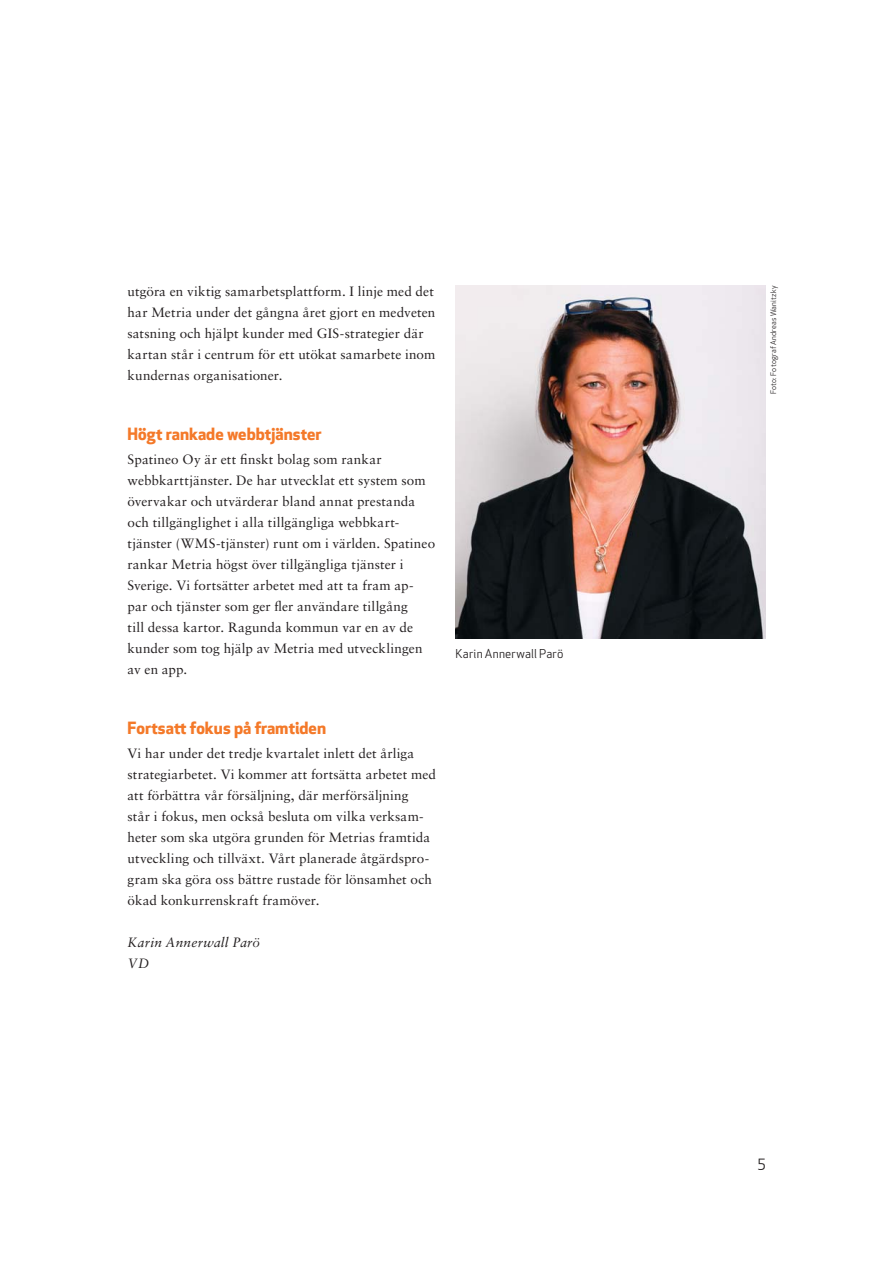
<style>
.page{position:relative;width:893px;height:1263px;background:#fff}
.page>*{position:absolute;margin:0;border:0;box-sizing:border-box;transform-origin:0 0}
.t1{font:700 16.5px "Apex New";color:#f47929}
.t2{font:15px "Apex New";color:#231f20}
.t3{font:13.5px/21px "Sabon";letter-spacing:.01em;color:#231f20}
.t4{font:italic 13.5px/21px "Sabon";letter-spacing:.02em;color:#231f20}
.t5{font:12px "Apex New";letter-spacing:.02em;color:#231f20}
.t6{font:7.5px "Apex New";letter-spacing:.03em;color:#231f20}
</style>
<div class="page">
<img style="left:455px;top:285px;width:310px;height:353px">
<p class="t3" style="left:128px;top:281px;width:309px">utgöra en viktig samarbetsplattform. I linje med det har Metria under det gångna året gjort en medveten satsning och hjälpt kunder med GIS-strategier där kartan står i centrum för ett utökat samarbete inom kundernas organisationer.</p>
<p class="t1" style="left:128px;top:426px;width:196px">Högt rankade webbtjänster</p>
<p class="t3" style="left:128px;top:449px;width:309px">Spatineo Oy är ett finskt bolag som rankar webbkarttjänster. De har utvecklat ett system som övervakar och utvärderar bland annat prestanda och tillgänglighet i alla tillgängliga webbkart&shy;tjänster (WMS-tjänster) runt om i världen. Spatineo rankar Metria högst över tillgängliga tjänster i Sverige. Vi fortsätter arbetet med att ta fram ap&shy;par och tjänster som ger fler användare tillgång<br>till dessa kartor. Ragunda kommun var en av de kunder som tog hjälp av Metria med utvecklingen av en app.</p>
<p class="t1" style="left:128px;top:720px;width:200px">Fortsatt fokus på framtiden</p>
<p class="t3" style="left:128px;top:743px;width:310px">Vi har under det tredje kvartalet inlett det årliga strategiarbetet. Vi kommer att fortsätta arbetet med att förbättra vår försäljning, där merförsäljning<br>står i fokus, men också besluta om vilka verksam&shy;heter som ska utgöra grunden för Metrias framtida utveckling och tillväxt. Vårt planerade åtgärdspro&shy;gram ska göra oss bättre rustade för lönsamhet och ökad konkurrenskraft framöver.</p>
<p class="t4" style="left:128px;top:932px;width:134px">Karin Annerwall Parö<br>VD</p>
<p class="t5" style="left:455px;top:648px;width:110px">Karin Annerwall Parö</p>
<p class="t6" style="left:770px;top:394px;width:111px;rotate:-90deg">Foto: Fotograf Andreas Wanitzky</p>
<p class="t2" style="left:758px;top:1155px;width:9px">5</p>
</div>
